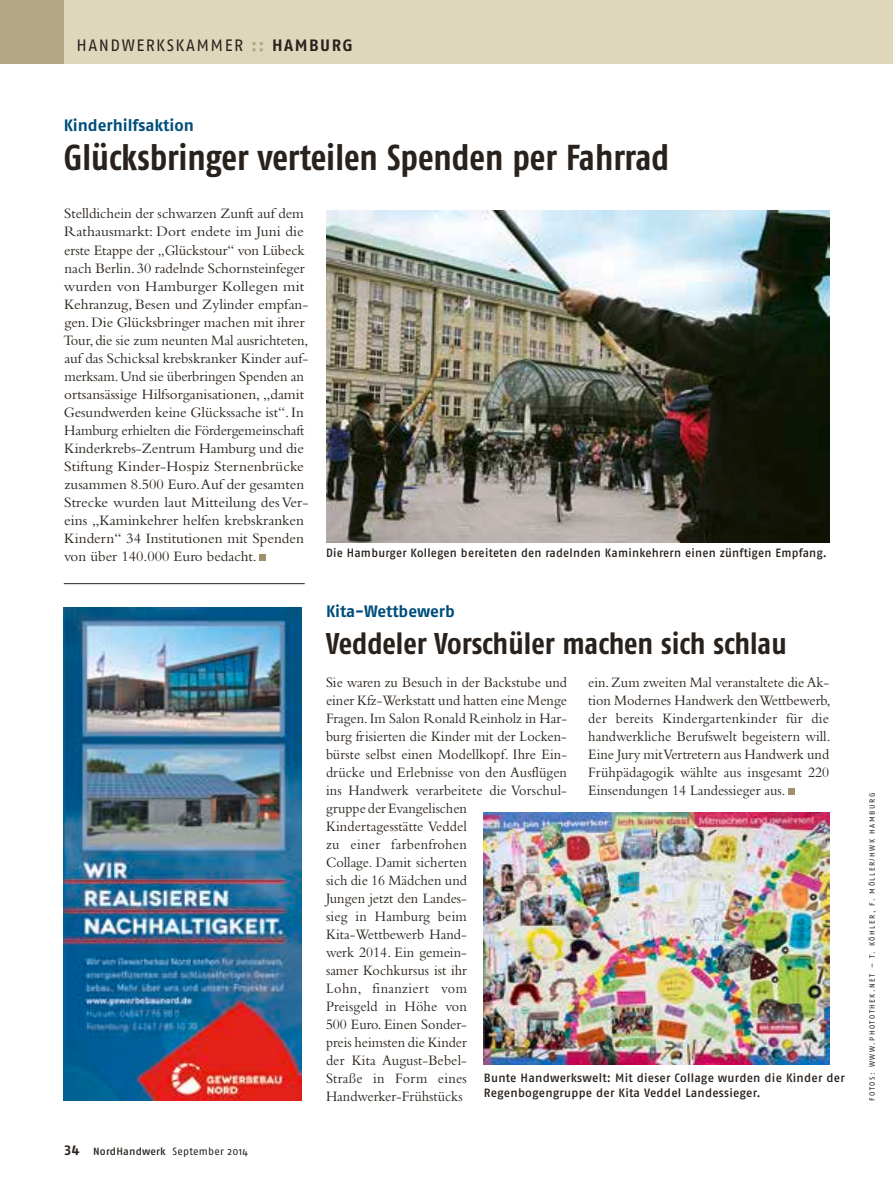
<style>
.page{position:relative;width:893px;height:1191px;background:#fff}
.page>*{position:absolute;margin:0;border:0;box-sizing:border-box;transform-origin:0 0}
.t1{font:700 36px "Fago Co";color:#29221c}
.t2{font:700 30px "Fago Co";color:#29221c}
.t3{font:700 16.5px "Fago No";letter-spacing:-.005em;color:#004e7c}
.t4{font:16.5px "Fago No";letter-spacing:.09em;color:#29221c}
.t5{font:15px/18px "Bembo Std";color:#29221c;scale:.95 1}
.t6{font:15px/18px "Bembo Std";color:#29221c}
.t7{font:13.5px "Fago No Bold Tf";color:#29221c}
.t8{font:12px/15px "Fago No Med";letter-spacing:.015em;color:#29221c}
.t9{font:10.5px "Fago No";letter-spacing:.02em;color:#29221c}
.t10{font:7.5px "Fago No";letter-spacing:.2em;color:#29221c}
.s1{font-weight:700;color:#b3a685}
.s2{font-weight:700}
.s3{font-family:"Fago No Med"}
</style>
<div class="page">
<div style="left:0;top:0;width:893px;height:64px;background:#ded7bc"></div>
<div style="left:0;top:0;width:64px;height:64px;background:#b3a685"></div>
<hr style="left:64px;top:583px;width:241px;height:1px;background:#29221c">
<img style="left:64px;top:607px;width:238px;height:493px">
<div style="left:788px;top:788px;width:7px;height:6px;background:#9f916e"></div>
<svg style="left:260px;top:554px;width:6px;height:6px"></svg>
<img style="left:484px;top:812px;width:345px;height:252px">
<img style="left:326px;top:210px;width:503px;height:332px">
<p class="t4" style="left:77px;top:36px;width:278px">HANDWERKSKAMMER <span class="s1">::</span> <span class="s2">HAMBURG</span></p>
<p class="t3" style="left:64px;top:115px;width:132px">Kinderhilfsaktion</p>
<h1 class="t1" style="left:64px;top:137px;width:607px">Glücksbringer verteilen Spenden per Fahrrad</h1>
<p class="t6" style="left:63px;top:204px;width:247px">Stelldichein der schwarzen Zunft auf dem Rathausmarkt: Dort endete im Juni die erste Etappe der „Glückstour“ von Lübeck nach Berlin. 30 radelnde Schornsteinfeger wurden von Hamburger Kollegen mit Kehranzug, Besen und Zylinder empfan&shy;gen. Die Glücksbringer machen mit ihrer Tour, die sie zum neunten Mal ausrichteten, auf das Schicksal krebskranker Kinder auf&shy;merksam. Und sie überbringen Spenden an ortsansässige Hilfsorganisationen, „damit Gesundwerden keine Glückssache ist“. In Hamburg erhielten die Fördergemeinschaft Kinderkrebs-Zentrum Hamburg und die Stiftung Kinder-Hospiz Sternenbrücke zusammen 8.500 Euro. Auf der gesamten Strecke wurden laut Mitteilung des Ver&shy;eins „Kaminkehrer helfen krebskranken Kindern“ 34 Institutionen mit Spenden von über 140.000 Euro bedacht.</p>
<p class="t8" style="left:326px;top:545px;width:502px">Die Hamburger Kollegen bereiteten den radelnden Kaminkehrern einen zünftigen Empfang.</p>
<p class="t3" style="left:326px;top:601px;width:130px">Kita-Wettbewerb</p>
<h2 class="t2" style="left:326px;top:625px;width:462px">Veddeler Vorschüler machen sich schlau</h2>
<p class="t7" style="left:64px;top:1142px;width:17px">34</p>
<p class="t9" style="left:93px;top:1145px;width:156px"><span class="s3">NordHandwerk</span> September 2014</p>
<p class="t5" style="left:326px;top:672px;width:255px">Sie waren zu Besuch in der Backstube und einer Kfz-Werkstatt und hatten eine Menge<br>Fragen. Im Salon Ronald Reinholz in Har&shy;burg frisierten die Kinder mit der Locken&shy;bürste selbst einen Modellkopf. Ihre Ein&shy;drücke und Erlebnisse von den Ausflügen ins Handwerk verarbeitete die Vorschul&shy;gruppe der Evangelischen<br>Kindertagesstätte Veddel<br>zu einer farbenfrohen<br>Collage. Damit sicherten<br>sich die 16 Mädchen und<br>Jungen jetzt den Landes-<br>sieg in Hamburg beim<br>Kita-Wettbewerb Hand-<br>werk 2014. Ein gemein-<br>samer Kochkursus ist ihr<br>Lohn, finanziert vom<br>Preisgeld in Höhe von<br>500 Euro. Einen Sonder-<br>preis heimsten die Kinder<br>der Kita August-Bebel-<br>Straße in Form eines<br>Handwerker-Frühstücks</p>
<p class="t5" style="left:588px;top:672px;width:257px;text-align:justify">ein. Zum zweiten Mal veranstaltete die Ak&shy;tion Modernes Handwerk den Wettbewerb, der bereits Kindergartenkinder für die handwerkliche Berufswelt begeistern will.<br>Eine Jury mit Vertretern aus Handwerk und Frühpädagogik wählte aus insgesamt 220<br>Einsendungen 14 Landessieger aus.</p>
<p class="t8" style="left:484px;top:1070px;width:362px">Bunte Handwerkswelt: Mit dieser Collage wurden die Kinder der<br>Regenbogengruppe der Kita Veddel Landessieger.</p>
<p class="t10" style="left:868px;top:1100px;width:309px;rotate:-90deg">FOTOS: WWW.PHOTOTHEK.NET – T. KÖHLER, F. MÖLLER/HWK HAMBURG</p>
</div>
